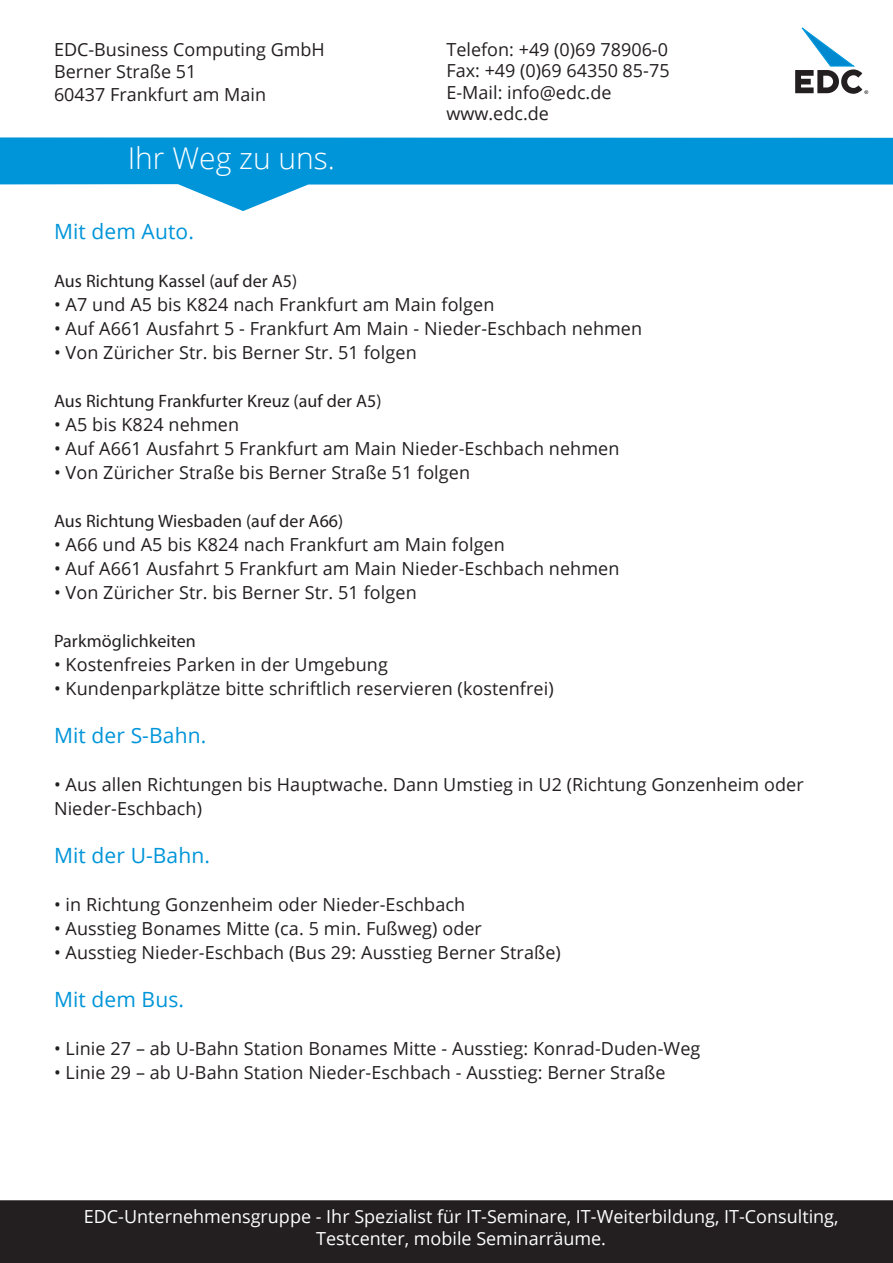
<style>
.page{position:relative;width:893px;height:1263px;background:#fff}
.page>*{position:absolute;margin:0;border:0;box-sizing:border-box;transform-origin:0 0}
.t1{font:300 30px "Open Sans";color:#fff}
.t2{font:21px "Open Sans";letter-spacing:.005em;color:#0095d9}
.t3{font:18px/24px "Open Sans";letter-spacing:.005em;color:#231f20}
.t4{font:18px "Myriad Pro";letter-spacing:.005em;color:#231f20}
.t5{font:18px "Open Sans";color:#fff}
</style>
<div class="page">
<svg style="left:0;top:137px;width:893px;height:74px"></svg>
<svg style="left:795px;top:28px;width:73px;height:66px"></svg>
<div style="left:0;top:1200px;width:893px;height:63px;background:#231f20"></div>
<p class="t3" style="left:54px;top:37px;width:272px">EDC-Business Computing GmbH</p>
<p class="t3" style="left:54px;top:59px;width:144px">Berner Straße 51</p>
<p class="t3" style="left:54px;top:82px;width:214px">60437 Frankfurt am Main</p>
<p class="t1" style="left:128px;top:138px;width:209px">Ihr Weg zu uns.</p>
<p class="t3" style="left:446px;top:37px;width:223px">Telefon: +49 (0)69 78906-0</p>
<p class="t3" style="left:446px;top:58px;width:225px">Fax: +49 (0)69 64350 85-75</p>
<p class="t3" style="left:446px;top:80px;width:167px">E-Mail: info@edc.de</p>
<p class="t3" style="left:446px;top:101px;width:104px">www.edc.de</p>
<p class="t2" style="left:54px;top:217px;width:141px">Mit dem Auto.</p>
<p class="t4" style="left:54px;top:269px;width:245px">Aus Richtung Kassel (auf der A5)</p>
<p class="t3" style="left:54px;top:292px;width:442px">• A7 und A5 bis K824 nach Frankfurt am Main folgen</p>
<p class="t3" style="left:54px;top:316px;width:590px">• Auf A661 Ausfahrt 5 - Frankfurt Am Main - Nieder-Eschbach nehmen</p>
<p class="t3" style="left:54px;top:340px;width:364px">• Von Züricher Str. bis Berner Str. 51 folgen</p>
<p class="t4" style="left:54px;top:389px;width:329px">Aus Richtung Frankfurter Kreuz (auf der A5)</p>
<p class="t3" style="left:54px;top:412px;width:187px">• A5 bis K824 nehmen</p>
<p class="t3" style="left:54px;top:436px;width:567px">• Auf A661 Ausfahrt 5 Frankfurt am Main Nieder-Eschbach nehmen</p>
<p class="t3" style="left:54px;top:460px;width:418px">• Von Züricher Straße bis Berner Straße 51 folgen</p>
<p class="t4" style="left:54px;top:509px;width:291px">Aus Richtung Wiesbaden (auf der A66)</p>
<p class="t3" style="left:54px;top:532px;width:452px">• A66 und A5 bis K824 nach Frankfurt am Main folgen</p>
<p class="t3" style="left:54px;top:556px;width:567px">• Auf A661 Ausfahrt 5 Frankfurt am Main Nieder-Eschbach nehmen</p>
<p class="t3" style="left:54px;top:580px;width:364px">• Von Züricher Str. bis Berner Str. 51 folgen</p>
<p class="t4" style="left:54px;top:629px;width:143px">Parkmöglichkeiten</p>
<p class="t3" style="left:54px;top:652px;width:335px">• Kostenfreies Parken in der Umgebung</p>
<p class="t3" style="left:54px;top:676px;width:501px">• Kundenparkplätze bitte schriftlich reservieren (kostenfrei)</p>
<p class="t2" style="left:54px;top:721px;width:154px">Mit der S-Bahn.</p>
<p class="t3" style="left:54px;top:772px;width:751px">• Aus allen Richtungen bis Hauptwache. Dann Umstieg in U2 (Richtung Gonzenheim oder<br>Nieder-Eschbach)</p>
<p class="t2" style="left:54px;top:841px;width:158px">Mit der U-Bahn.</p>
<p class="t3" style="left:54px;top:892px;width:413px">• in Richtung Gonzenheim oder Nieder-Eschbach</p>
<p class="t3" style="left:54px;top:916px;width:429px">• Ausstieg Bonames Mitte (ca. 5 min. Fußweg) oder</p>
<p class="t3" style="left:54px;top:940px;width:508px">• Ausstieg Nieder-Eschbach (Bus 29: Ausstieg Berner Straße)</p>
<p class="t2" style="left:54px;top:985px;width:132px">Mit dem Bus.</p>
<p class="t3" style="left:54px;top:1036px;width:648px">• Linie 27 – ab U-Bahn Station Bonames Mitte - Ausstieg: Konrad-Duden-Weg</p>
<p class="t3" style="left:54px;top:1060px;width:613px">• Linie 29 – ab U-Bahn Station Nieder-Eschbach - Ausstieg: Berner Straße</p>
<p class="t5" style="left:84px;top:1204px;width:756px">EDC-Unternehmensgruppe - Ihr Spezialist für IT-Seminare, IT-Weiterbildung, IT-Consulting,</p>
<p class="t5" style="left:316px;top:1226px;width:291px">Testcenter, mobile Seminarräume.</p>
</div>
